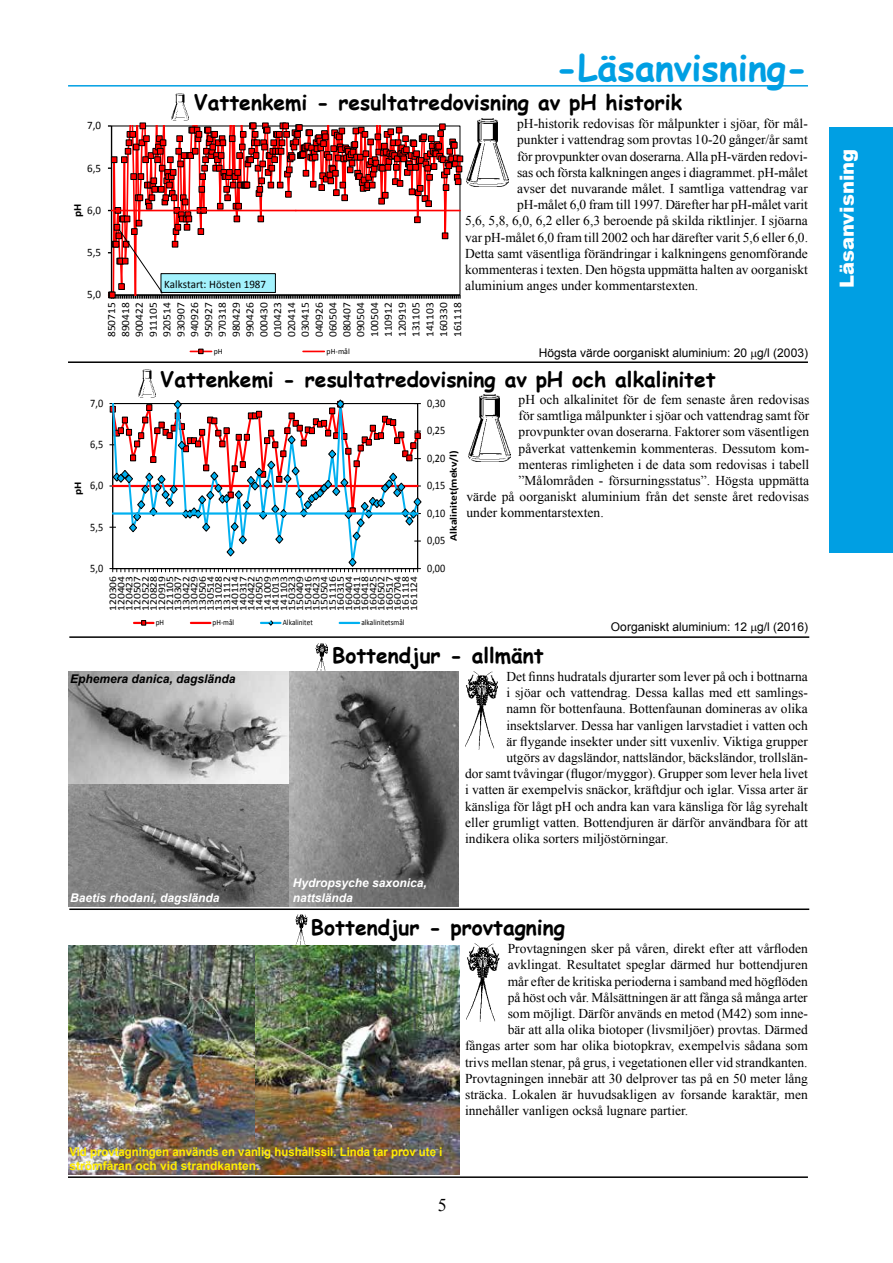
<style>
.page{position:relative;width:893px;height:1263px;background:#fff}
.page>*{position:absolute;margin:0;border:0;box-sizing:border-box;transform-origin:0 0}
.t1{font:700 36px "Comic Sans MS";color:#009fe3}
.t2{font:700 21px "Comic Sans MS";color:#000}
.t3{font:900 19.5px "Arial";color:#fff}
.t4{font:18px "Times New Roman";color:#000}
.t5{font:13.5px "Times New Roman";color:#000}
.t6{font:700 12px/14.4px "Arial";color:#ffed00;scale:.95 1}
.t7{font:12px "Arial";color:#000}
.t8{font:italic 700 12px/14.4px "Arial";color:#fff}
.t9{font:italic 700 12px "Arial";color:#000}
.t10{font:11.55px "Calibri";color:#000;scale:.89 1}
.t11{font:11.4px "Calibri";color:#000}
.t12{font:11.1px/13.8px "Calibri";color:#000;text-align:justify}
.t13{font:700 11.1px "Calibri";color:#000}
.t14{font:10.2px/8.1px "Calibri";color:#000;text-align:justify;scale:1.12 1}
.t15{font:700 10.2px "Calibri";color:#000;scale:1.12 1}
.t16{font:8.1px "Calibri";color:#000;scale:.89 1}
.t17{font:8.1px "Calibri";color:#000}
</style>
<div class="page">
<hr style="left:68px;top:85px;width:740px;height:2px;background:#009fe3">
<img style="left:139px;top:370px;width:17px;height:27px">
<img style="left:468px;top:395px;width:42px;height:67px">
<img style="left:466px;top:944px;width:33px;height:78px">
<img style="left:315px;top:643px;width:13px;height:28px">
<hr style="left:69px;top:636px;width:740px;height:2px;background:#000">
<hr style="left:68px;top:361px;width:740px;height:2px;background:#000">
<img style="left:68px;top:945px;width:188px;height:230px">
<img style="left:256px;top:945px;width:203px;height:230px">
<img style="left:465px;top:671px;width:33px;height:78px">
<img style="left:295px;top:914px;width:12px;height:33px">
<hr style="left:69px;top:908px;width:740px;height:2px;background:#000">
<hr style="left:68px;top:1176px;width:740px;height:2px;background:#000">
<img style="left:68px;top:672px;width:221px;height:113px">
<img style="left:68px;top:785px;width:221px;height:121px">
<img style="left:289px;top:671px;width:169px;height:235px">
<img style="left:467px;top:119px;width:42px;height:67px">
<img style="left:171px;top:94px;width:17px;height:27px">
<div style="left:829px;top:128px;width:64px;height:425px;background:#009fe3"></div>
<svg style="left:110px;top:399px;width:312px;height:173px"></svg>
<hr style="left:113px;top:512px;width:305px;height:3px;background:#00b0f0">
<hr style="left:134px;top:622px;width:20px;height:2px;background:#f00">
<svg style="left:141px;top:620px;width:5px;height:5px"></svg>
<hr style="left:191px;top:622px;width:20px;height:2px;background:#f00">
<hr style="left:261px;top:622px;width:20px;height:2px;background:#00b0f0">
<svg style="left:268px;top:620px;width:6px;height:6px"></svg>
<svg style="left:340px;top:622px;width:19px;height:2px"></svg>
<svg style="left:190px;top:349px;width:22px;height:5px"></svg>
<svg style="left:303px;top:351px;width:21px;height:1px"></svg>
<svg style="left:108px;top:123px;width:355px;height:176px"></svg>
<h1 class="t1" style="left:556px;top:41px;width:254px">-Läsanvisning-</h1>
<p class="t11" style="left:87px;top:118px;width:15px">7,0</p>
<p class="t11" style="left:87px;top:161px;width:15px">6,5</p>
<p class="t13" style="left:70px;top:217px;width:15px;rotate:-90deg">pH</p>
<p class="t11" style="left:87px;top:203px;width:15px">6,0</p>
<p class="t11" style="left:87px;top:245px;width:15px">5,5</p>
<p class="t11" style="left:87px;top:287px;width:15px">5,0</p>
<h2 class="t2" style="left:194px;top:87px;width:490px">Vattenkemi - resultatredovisning av pH historik</h2>
<p class="t11" style="left:164px;top:277px;width:103px">Kalkstart: Hösten 1987</p>
<p class="t5" style="left:517px;top:115px;width:292px">pH-historik redovisas för målpunkter i sjöar, för mål-</p>
<p class="t5" style="left:517px;top:131px;width:292px">punkter i vattendrag som provtas 10-20 gånger/år samt</p>
<p class="t5" style="left:517px;top:147px;width:292px">för provpunkter ovan doserarna. Alla pH-värden redovi-</p>
<p class="t5" style="left:517px;top:163px;width:292px">sas och första kalkningen anges i diagrammet. pH-målet</p>
<p class="t5" style="left:517px;top:179px;width:292px">avser det nuvarande målet. I samtliga vattendrag var</p>
<p class="t5" style="left:517px;top:196px;width:292px">pH-målet 6,0 fram till 1997. Därefter har pH-målet varit</p>
<p class="t5" style="left:465px;top:212px;width:344px">5,6, 5,8, 6,0, 6,2 eller 6,3 beroende på skilda riktlinjer. I sjöarna</p>
<p class="t5" style="left:465px;top:228px;width:344px">var pH-målet 6,0 fram till 2002 och har därefter varit 5,6 eller 6,0.</p>
<p class="t5" style="left:465px;top:244px;width:344px">Detta samt väsentliga förändringar i kalkningens genomförande</p>
<p class="t5" style="left:465px;top:260px;width:344px">kommenteras i texten. Den högsta uppmätta halten av oorganiskt</p>
<p class="t5" style="left:465px;top:277px;width:235px">aluminium anges under kommentarstexten.</p>
<p class="t12" style="left:105px;top:337px;width:36px;rotate:-90deg">850715<br>890418<br>900422<br>911105<br>920514<br>930907<br>940926<br>950927<br>970318<br>980429<br>990426<br>000430<br>010423<br>020414<br>030415<br>040926<br>060504<br>080407<br>090504<br>100504<br>110912<br>120919<br>131105<br>141103<br>160330<br>161118</p>
<p class="t17" style="left:214px;top:346px;width:11px">pH</p>
<p class="t17" style="left:327px;top:346px;width:25px">pH-mål</p>
<p class="t7" style="left:539px;top:345px;width:271px">Högsta värde oorganiskt aluminium: 20 g/l (2003)</p>
<p class="t10" style="left:90px;top:396px;width:16px">7,0</p>
<p class="t10" style="left:90px;top:437px;width:16px">6,5</p>
<p class="t10" style="left:90px;top:478px;width:16px">6,0</p>
<p class="t15" style="left:71px;top:495px;width:14px;rotate:-90deg">pH</p>
<p class="t10" style="left:90px;top:519px;width:16px">5,5</p>
<p class="t10" style="left:90px;top:561px;width:16px">5,0</p>
<h2 class="t2" style="left:160px;top:364px;width:557px">Vattenkemi - resultatredovisning av pH och alkalinitet</h2>
<p class="t5" style="left:519px;top:390px;width:292px">pH och alkalinitet för de fem senaste åren redovisas</p>
<p class="t5" style="left:519px;top:406px;width:292px">för samtliga målpunkter i sjöar och vattendrag samt för</p>
<p class="t5" style="left:519px;top:423px;width:292px">provpunkter ovan doserarna. Faktorer som väsentligen</p>
<p class="t5" style="left:519px;top:439px;width:292px">påverkat vattenkemin kommenteras. Dessutom kom-</p>
<p class="t5" style="left:519px;top:455px;width:292px">menteras rimligheten i de data som redovisas i tabell</p>
<p class="t5" style="left:519px;top:471px;width:292px">”Målområden - försurningsstatus”. Högsta uppmätta</p>
<p class="t5" style="left:466px;top:487px;width:344px">värde på oorganiskt aluminium från det senste året redovisas</p>
<p class="t5" style="left:466px;top:504px;width:139px">under kommentarstexten.</p>
<p class="t10" style="left:427px;top:396px;width:22px">0,30</p>
<p class="t10" style="left:427px;top:423px;width:22px">0,25</p>
<p class="t15" style="left:447px;top:541px;width:82px;rotate:-90deg">Alkalinitet(mekv/l)</p>
<p class="t10" style="left:427px;top:451px;width:22px">0,20</p>
<p class="t10" style="left:427px;top:478px;width:22px">0,15</p>
<p class="t10" style="left:427px;top:506px;width:22px">0,10</p>
<p class="t10" style="left:427px;top:533px;width:22px">0,05</p>
<p class="t10" style="left:427px;top:561px;width:22px">0,00</p>
<p class="t14" style="left:109px;top:611px;width:33px;rotate:-90deg">120306<br>120404<br>120423<br>120507<br>120522<br>120828<br>120919<br>121105<br>130307<br>130422<br>130429<br>130506<br>130514<br>131028<br>131112<br>140114<br>140317<br>140422<br>140505<br>141009<br>141013<br>141103<br>150323<br>150409<br>150416<br>150423<br>150504<br>151116<br>160315<br>160404<br>160411<br>160418<br>160425<br>160502<br>160517<br>160704<br>161118<br>161124</p>
<p class="t16" style="left:156px;top:617px;width:11px">pH</p>
<p class="t16" style="left:213px;top:617px;width:26px">pH-mål</p>
<p class="t16" style="left:283px;top:617px;width:35px">Alkalinitet</p>
<p class="t16" style="left:361px;top:617px;width:50px">alkalinitetsmål</p>
<h2 class="t2" style="left:332px;top:640px;width:213px">Bottendjur - allmänt</h2>
<p class="t7" style="left:611px;top:619px;width:198px">Oorganiskt aluminium: 12 g/l (2016)</p>
<p class="t9" style="left:70px;top:671px;width:167px">Ephemera danica, dagslända</p>
<p class="t8" style="left:70px;top:891px;width:151px">Baetis rhodani, dagslända</p>
<p class="t8" style="left:293px;top:876px;width:136px">Hydropsyche saxonica, nattslända</p>
<p class="t5" style="left:506px;top:667px;width:303px">Det finns hudratals djurarter som lever på och i bottnarna</p>
<p class="t5" style="left:506px;top:683px;width:303px">i sjöar och vattendrag. Dessa kallas med ett samlings-</p>
<p class="t5" style="left:506px;top:700px;width:303px">namn för bottenfauna. Bottenfaunan domineras av olika</p>
<p class="t5" style="left:506px;top:716px;width:303px">insektslarver. Dessa har vanligen larvstadiet i vatten och</p>
<p class="t5" style="left:506px;top:732px;width:303px">är flygande insekter under sitt vuxenliv. Viktiga grupper</p>
<p class="t5" style="left:506px;top:748px;width:303px">utgörs av dagsländor, nattsländor, bäcksländor, trollslän-</p>
<p class="t5" style="left:465px;top:764px;width:344px">dor samt tvåvingar (flugor/myggor). Grupper som lever hela livet</p>
<p class="t5" style="left:465px;top:781px;width:344px">i vatten är exempelvis snäckor, kräftdjur och iglar. Vissa arter är</p>
<p class="t5" style="left:465px;top:797px;width:344px">känsliga för lågt pH och andra kan vara känsliga för låg syrehalt</p>
<p class="t5" style="left:465px;top:813px;width:344px">eller grumligt vatten. Bottendjuren är därför användbara för att</p>
<p class="t5" style="left:465px;top:829px;width:205px">indikera olika sorters miljöstörningar.</p>
<h2 class="t2" style="left:311px;top:912px;width:255px">Bottendjur - provtagning</h2>
<p class="t5" style="left:508px;top:940px;width:302px">Provtagningen sker på våren, direkt efter att vårfloden</p>
<p class="t5" style="left:508px;top:956px;width:302px">avklingat. Resultatet speglar därmed hur bottendjuren</p>
<p class="t5" style="left:508px;top:972px;width:302px">mår efter de kritiska perioderna i samband med högflöden</p>
<p class="t5" style="left:508px;top:988px;width:302px">på höst och vår. Målsättningen är att fånga så många arter</p>
<p class="t5" style="left:508px;top:1004px;width:302px">som möjligt. Därför används en metod (M42) som inne-</p>
<p class="t5" style="left:508px;top:1021px;width:302px">bär att alla olika biotoper (livsmiljöer) provtas. Därmed</p>
<p class="t5" style="left:465px;top:1037px;width:344px">fångas arter som har olika biotopkrav, exempelvis sådana som</p>
<p class="t5" style="left:465px;top:1053px;width:344px">trivs mellan stenar, på grus, i vegetationen eller vid strandkanten.</p>
<p class="t5" style="left:465px;top:1069px;width:344px">Provtagningen innebär att 30 delprover tas på en 50 meter lång</p>
<p class="t5" style="left:465px;top:1085px;width:344px">sträcka. Lokalen är huvudsakligen av forsande karaktär, men</p>
<p class="t5" style="left:465px;top:1102px;width:225px">innehåller vanligen också lugnare partier.</p>
<p class="t6" style="left:69px;top:1144px;width:394px">Vid provtagningen används en vanlig hushållssil. Linda tar prov ute i strömfåran och vid strandkanten.</p>
<h3 class="t4" style="left:438px;top:1193px;width:10px">5</h3>
<h3 class="t3" style="left:833px;top:288px;width:141px;rotate:-90deg">Läsanvisning</h3>
</div>
